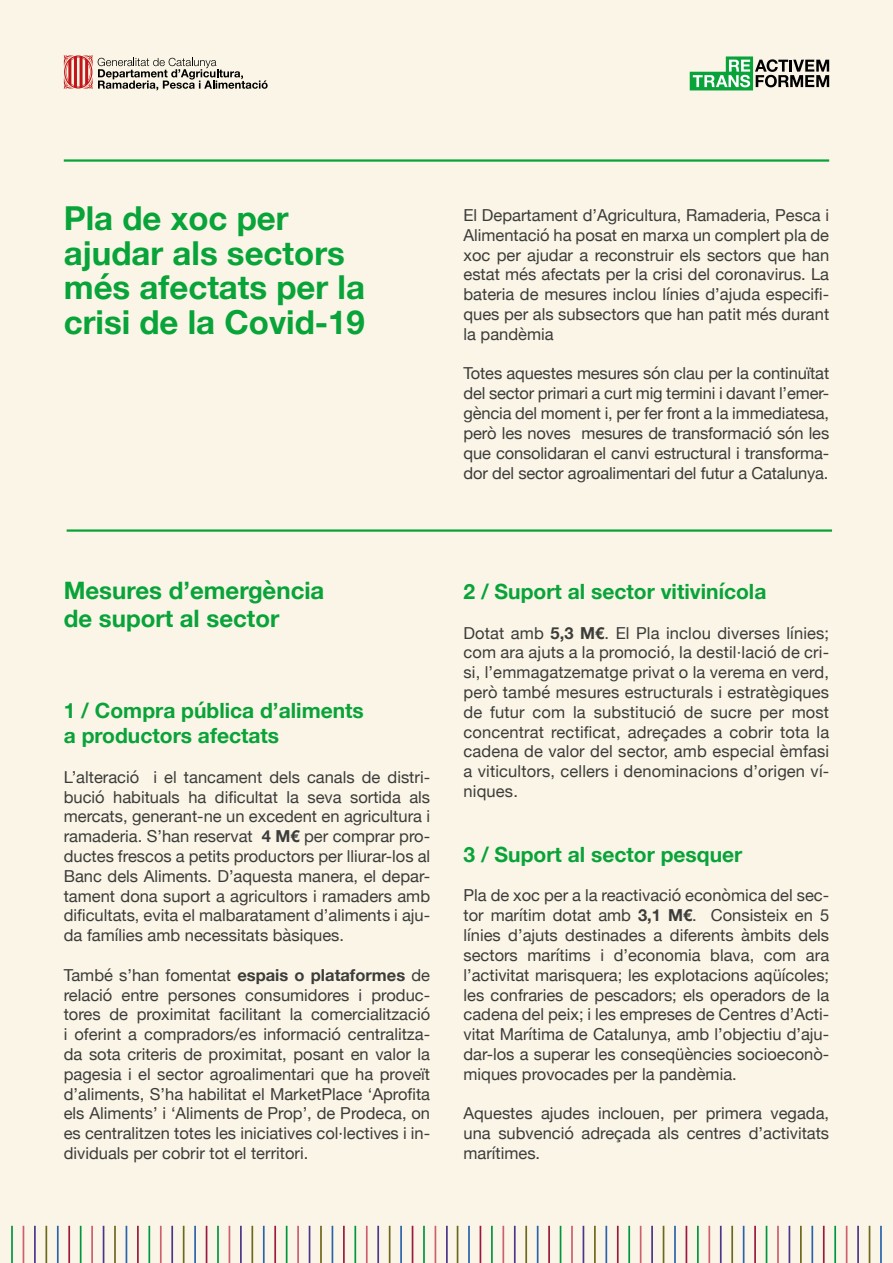
<style>
.page{position:relative;width:893px;height:1263px;background:#faf5e6}
.page>*{position:absolute;margin:0;border:0;box-sizing:border-box;transform-origin:0 0}
.t1{font:700 33px/34.5px "Helvetica Neue";color:#08a339}
.t2{font:700 24px/28.8px "Helvetica Neue";color:#08a339}
.t3{font:700 21px/25.2px "Helvetica Neue";color:#08a339}
.t4{font:16.5px/19.8px "Helvetica Neue";color:#3c3c3b;text-align:justify}
.s1{font-weight:700}
</style>
<div class="page">
<svg style="left:64px;top:55px;width:204px;height:35px"></svg>
<svg style="left:690px;top:56px;width:139px;height:34px"></svg>
<hr style="left:354px;top:1226px;width:2px;height:37px;background:#009641">
<hr style="left:366px;top:1226px;width:2px;height:37px;background:#cd5f6e">
<hr style="left:377px;top:1226px;width:2px;height:37px;background:#4c358b">
<hr style="left:389px;top:1226px;width:1px;height:37px;background:#6e671e">
<hr style="left:400px;top:1226px;width:2px;height:37px;background:#2a62ac">
<hr style="left:412px;top:1226px;width:1px;height:37px;background:#9b193e">
<hr style="left:11px;top:1226px;width:2px;height:37px;background:#009641">
<hr style="left:23px;top:1226px;width:1px;height:37px;background:#cd5f6e">
<hr style="left:34px;top:1226px;width:2px;height:37px;background:#4c358b">
<hr style="left:45px;top:1226px;width:2px;height:37px;background:#6e671e">
<hr style="left:57px;top:1226px;width:2px;height:37px;background:#2a62ac">
<hr style="left:68px;top:1226px;width:2px;height:37px;background:#9b193e">
<hr style="left:80px;top:1226px;width:2px;height:37px;background:#009641">
<hr style="left:91px;top:1226px;width:2px;height:37px;background:#cd5f6e">
<hr style="left:103px;top:1226px;width:1px;height:37px;background:#4c358b">
<hr style="left:114px;top:1226px;width:2px;height:37px;background:#6e671e">
<hr style="left:126px;top:1226px;width:1px;height:37px;background:#2a62ac">
<hr style="left:137px;top:1226px;width:2px;height:37px;background:#9b193e">
<hr style="left:148px;top:1226px;width:2px;height:37px;background:#009641">
<hr style="left:160px;top:1226px;width:2px;height:37px;background:#cd5f6e">
<hr style="left:171px;top:1226px;width:2px;height:37px;background:#4c358b">
<hr style="left:183px;top:1226px;width:2px;height:37px;background:#6e671e">
<hr style="left:194px;top:1226px;width:2px;height:37px;background:#2a62ac">
<hr style="left:206px;top:1226px;width:1px;height:37px;background:#9b193e">
<hr style="left:217px;top:1226px;width:2px;height:37px;background:#009641">
<hr style="left:229px;top:1226px;width:1px;height:37px;background:#cd5f6e">
<hr style="left:240px;top:1226px;width:2px;height:37px;background:#4c358b">
<hr style="left:251px;top:1226px;width:2px;height:37px;background:#6e671e">
<hr style="left:263px;top:1226px;width:2px;height:37px;background:#2a62ac">
<hr style="left:274px;top:1226px;width:2px;height:37px;background:#9b193e">
<hr style="left:286px;top:1226px;width:1px;height:37px;background:#009641">
<hr style="left:297px;top:1226px;width:2px;height:37px;background:#cd5f6e">
<hr style="left:309px;top:1226px;width:1px;height:37px;background:#4c358b">
<hr style="left:320px;top:1226px;width:2px;height:37px;background:#6e671e">
<hr style="left:332px;top:1226px;width:1px;height:37px;background:#2a62ac">
<hr style="left:343px;top:1226px;width:2px;height:37px;background:#9b193e">
<hr style="left:423px;top:1226px;width:2px;height:37px;background:#009641">
<hr style="left:435px;top:1226px;width:1px;height:37px;background:#cd5f6e">
<hr style="left:446px;top:1226px;width:2px;height:37px;background:#4c358b">
<hr style="left:628px;top:1226px;width:2px;height:37px;background:#009641">
<hr style="left:640px;top:1226px;width:1px;height:37px;background:#cd5f6e">
<hr style="left:651px;top:1226px;width:2px;height:37px;background:#4c358b">
<hr style="left:663px;top:1226px;width:1px;height:37px;background:#6e671e">
<hr style="left:674px;top:1226px;width:2px;height:37px;background:#2a62ac">
<hr style="left:686px;top:1226px;width:1px;height:37px;background:#9b193e">
<hr style="left:457px;top:1226px;width:1px;height:37px;background:#6e671e">
<hr style="left:468px;top:1226px;width:2px;height:37px;background:#2a62ac">
<hr style="left:480px;top:1226px;width:1px;height:37px;background:#9b193e">
<hr style="left:491px;top:1226px;width:2px;height:37px;background:#009641">
<hr style="left:502px;top:1226px;width:2px;height:37px;background:#cd5f6e">
<hr style="left:514px;top:1226px;width:2px;height:37px;background:#4c358b">
<hr style="left:525px;top:1226px;width:2px;height:37px;background:#6e671e">
<hr style="left:537px;top:1226px;width:1px;height:37px;background:#2a62ac">
<hr style="left:548px;top:1226px;width:2px;height:37px;background:#9b193e">
<hr style="left:560px;top:1226px;width:1px;height:37px;background:#009641">
<hr style="left:571px;top:1226px;width:2px;height:37px;background:#cd5f6e">
<hr style="left:583px;top:1226px;width:1px;height:37px;background:#4c358b">
<hr style="left:594px;top:1226px;width:2px;height:37px;background:#6e671e">
<hr style="left:605px;top:1226px;width:2px;height:37px;background:#2a62ac">
<hr style="left:617px;top:1226px;width:2px;height:37px;background:#9b193e">
<hr style="left:697px;top:1226px;width:2px;height:37px;background:#009641">
<hr style="left:708px;top:1226px;width:2px;height:37px;background:#cd5f6e">
<hr style="left:720px;top:1226px;width:2px;height:37px;background:#4c358b">
<hr style="left:731px;top:1226px;width:2px;height:37px;background:#6e671e">
<hr style="left:743px;top:1226px;width:1px;height:37px;background:#2a62ac">
<hr style="left:754px;top:1226px;width:2px;height:37px;background:#9b193e">
<hr style="left:766px;top:1226px;width:1px;height:37px;background:#009641">
<hr style="left:777px;top:1226px;width:2px;height:37px;background:#cd5f6e">
<hr style="left:789px;top:1226px;width:1px;height:37px;background:#4c358b">
<hr style="left:800px;top:1226px;width:2px;height:37px;background:#6e671e">
<hr style="left:811px;top:1226px;width:2px;height:37px;background:#2a62ac">
<hr style="left:823px;top:1226px;width:2px;height:37px;background:#9b193e">
<hr style="left:834px;top:1226px;width:2px;height:37px;background:#009641">
<hr style="left:846px;top:1226px;width:1px;height:37px;background:#cd5f6e">
<hr style="left:857px;top:1226px;width:2px;height:37px;background:#4c358b">
<hr style="left:869px;top:1226px;width:1px;height:37px;background:#6e671e">
<hr style="left:880px;top:1226px;width:2px;height:37px;background:#2a62ac">
<hr style="left:64px;top:159px;width:765px;height:3px;background:#08a339">
<hr style="left:67px;top:529px;width:765px;height:3px;background:#08a339">
<h1 class="t1" style="left:64px;top:202px;width:303px">Pla de xoc per ajudar als sectors més afectats per la crisi de la Covid-19</h1>
<p class="t4" style="left:463px;top:206px;width:367px">El Departament d’Agricultura, Ramaderia, Pesca i Alimentació ha posat en marxa un complert pla de xoc per ajudar a reconstruir els sectors que han estat més afectats per la crisi del coronavirus. La bateria de mesures inclou línies d’ajuda especifi&shy;ques per als subsectors que han patit més durant la pandèmia</p>
<p class="t4" style="left:463px;top:365px;width:367px">Totes aquestes mesures són clau per la continuïtat del sector primari a curt mig termini i davant l’emer&shy;gència del moment i, per fer front a la immediatesa, però les noves mesures de transformació són les que consolidaran el canvi estructural i transforma&shy;dor del sector agroalimentari del futur a Catalunya.</p>
<h2 class="t2" style="left:64px;top:576px;width:262px">Mesures d’emergència de suport al sector</h2>
<p class="t3" style="left:64px;top:698px;width:302px">1 / Compra pública d’aliments a productors afectats</p>
<p class="t4" style="left:64px;top:768px;width:368px">L’alteració i el tancament dels canals de distri&shy;bució habituals ha dificultat la seva sortida als mercats, generant-ne un excedent en agricultura i ramaderia. S’han reservat <span class="s1">4 M€</span> per comprar pro&shy;ductes frescos a petits productors per lliurar-los al Banc dels Aliments. D’aquesta manera, el depar&shy;tament dona suport a agricultors i ramaders amb dificultats, evita el malbaratament d’aliments i aju&shy;da famílies amb necessitats bàsiques.</p>
<p class="t4" style="left:64px;top:966px;width:368px">També s’han fomentat <span class="s1">espais o plataformes</span> de relació entre persones consumidores i produc&shy;tores de proximitat facilitant la comercialització i oferint a compradors/es informació centralitza&shy;da sota criteris de proximitat, posant en valor la pagesia i el sector agroalimentari que ha proveït d’aliments, S’ha habilitat el MarketPlace ‘Aprofita els Aliments’ i ‘Aliments de Prop’, de Prodeca, on es centralitzen totes les iniciatives col·lectives i in&shy;dividuals per cobrir tot el territori.</p>
<p class="t3" style="left:463px;top:579px;width:304px">2 / Suport al sector vitivinícola</p>
<p class="t4" style="left:463px;top:624px;width:367px">Dotat amb <span class="s1">5,3 M€</span>. El Pla inclou diverses línies; com ara ajuts a la promoció, la destil·lació de cri&shy;si, l’emmagatzematge privat o la verema en verd, però també mesures estructurals i estratègiques de futur com la substitució de sucre per most concentrat rectificat, adreçades a cobrir tota la cadena de valor del sector, amb especial èmfasi a viticultors, cellers i denominacions d’origen ví&shy;niques.</p>
<p class="t3" style="left:463px;top:842px;width:280px">3 / Suport al sector pesquer</p>
<p class="t4" style="left:463px;top:887px;width:367px">Pla de xoc per a la reactivació econòmica del sec&shy;tor marítim dotat amb <span class="s1">3,1 M€</span>. Consisteix en 5 línies d’ajuts destinades a diferents àmbits dels sectors marítims i d’economia blava, com ara l’activitat marisquera; les explotacions aqüícoles; les confraries de pescadors; els operadors de la cadena del peix; i les empreses de Centres d’Acti&shy;vitat Marítima de Catalunya, amb l’objectiu d’aju&shy;dar-los a superar les conseqüències socioeconò&shy;miques provocades per la pandèmia.</p>
<p class="t4" style="left:463px;top:1104px;width:367px">Aquestes ajudes inclouen, per primera vegada, una subvenció adreçada als centres d’activitats marítimes.</p>
</div>
